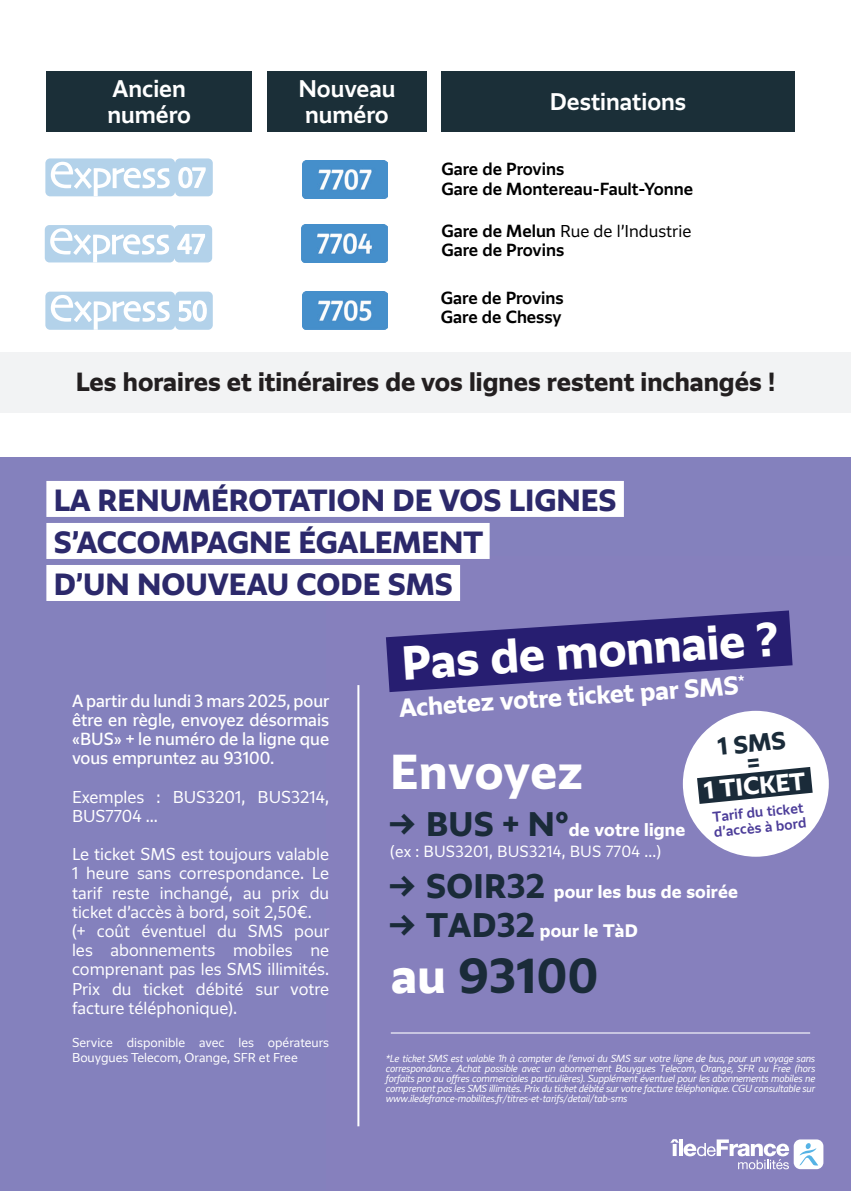
<style>
.page{position:relative;width:851px;height:1191px;background:#fff}
.page>*{position:absolute;margin:0;border:0;box-sizing:border-box;transform-origin:0 0}
.t1{font:700 44.8px "Grand Paris";letter-spacing:.01em;color:#fff}
.t2{font:700 44.8px "Grand Paris";letter-spacing:.01em;color:#1a2b39}
.t3{font:700 43.6px "Grand Paris";color:#fff}
.t4{font:700 28px/42px "Grand Paris";color:#2c296b}
.t5{font:700 24px "Grand Paris";color:#231f20}
.t6{font:700 23.4px "Grand Paris";color:#fff}
.t7{font:700 22.4px "Grand Paris";color:#fff}
.t8{font:700 22.4px/19.4px "Grand Paris";color:#1a2b39;text-align:center}
.t9{font:500 22px/26.4px "Grand Paris";color:#fff;text-align:center}
.t10{font:700 16.6px "Grand Paris";letter-spacing:.01em;color:#fff}
.t11{font:300 16px/19.2px "Grand Paris";color:#fff}
.t12{font:500 16px/19.2px "Grand Paris";color:#000}
.t13{font:16px/19.2px "Grand Paris";color:#fff;text-align:justify}
.t14{font:300 15px "Grand Paris";letter-spacing:.01em;color:#fff}
.t15{font:500 13px/15.2px "Grand Paris";color:#4c3d99}
.t16{font:300 12px/14.4px "Grand Paris";color:#fff}
.t17{font:italic 300 9.6px/10px "Grand Paris";letter-spacing:-.02em;color:#fff;text-align:justify}
.s1{font-weight:300}
.s2{font-size:31.2px;color:#1a2b39}
.s3{color:#fff}
</style>
<div class="page">
<div style="left:0;top:457px;width:850px;height:734px;background:#8481bd"></div>
<img style="left:302px;top:291px;width:85px;height:39px">
<img style="left:302px;top:224px;width:85px;height:38px">
<img style="left:302px;top:160px;width:85px;height:38px">
<svg style="left:45px;top:158px;width:168px;height:38px"></svg>
<svg style="left:45px;top:225px;width:167px;height:37px"></svg>
<svg style="left:45px;top:292px;width:168px;height:38px"></svg>
<div style="left:267px;top:71px;width:160px;height:61px;background:#1b2f38"></div>
<div style="left:46px;top:71px;width:206px;height:61px;background:#1b2f38"></div>
<div style="left:441px;top:71px;width:353px;height:61px;background:#1b2f38"></div>
<svg style="left:670px;top:1139px;width:119px;height:30px"></svg>
<div style="left:793px;top:1139px;width:30px;height:30px;background:#fff;border-radius:7px"></div>
<svg style="left:799px;top:1143px;width:19px;height:22px"></svg>
<div style="left:682px;top:711px;width:146px;height:145px;background:#fff;border-radius:50%"></div>
<svg style="left:697px;top:767px;width:115px;height:37px"></svg>
<svg style="left:386px;top:610px;width:406px;height:82px"></svg>
<hr style="left:391px;top:1032px;width:419px;height:1px;background:#fff">
<div style="left:46px;top:481px;width:577px;height:36px;background:#fff"></div>
<div style="left:46px;top:523px;width:443px;height:36px;background:#fff"></div>
<div style="left:46px;top:565px;width:414px;height:36px;background:#fff"></div>
<hr style="left:357px;top:685px;width:2px;height:441px;background:#fff">
<div style="left:0;top:351px;width:850px;height:61px;background:#f2f3f4"></div>
<h3 class="t9" style="left:107px;top:75px;width:85px;text-align:left">Ancien numéro</h3>
<h3 class="t9" style="left:298px;top:75px;width:99px">Nouveau numéro</h3>
<h3 class="t9" style="left:549px;top:88px;width:138px">Destinations</h3>
<h3 class="t12" style="left:441px;top:159px;width:253px;line-height:20px">Gare de Provins<br>Gare de Montereau-Fault-Yonne</h3>
<h3 class="t12" style="left:441px;top:221px;width:251px">Gare de Melun <span class="s1">Rue de l’Industrie<br></span>Gare de Provins</h3>
<h3 class="t12" style="left:441px;top:288px;width:124px">Gare de Provins<br>Gare de Chessy</h3>
<h3 class="t5" style="left:76px;top:366px;width:700px">Les horaires et itinéraires de vos lignes restent inchangés !</h3>
<h3 class="t4" style="left:54px;top:478px;width:564px">LA RENUMÉROTATION DE VOS LIGNES<br>S’ACCOMPAGNE ÉGALEMENT<br>D’UN NOUVEAU CODE SMS</h3>
<h3 class="t13" style="left:72px;top:690px;width:259px">A partir du lundi 3 mars 2025, pour être en règle, envoyez désormais «BUS» + le numéro de la ligne que vous empruntez au 93100.</h3>
<h3 class="t11" style="left:72px;top:786px;width:258px">Exemples : BUS3201, BUS3214,<br>BUS7704 ...</h3>
<p class="t11" style="left:72px;top:844px;width:259px">Le ticket SMS est toujours valable<br>1 heure sans correspondance. Le tarif reste inchangé, au prix du ticket d’accès à bord, soit 2,50€. (+ coût éventuel du SMS pour les abonnements mobiles ne comprenant pas les SMS illimités.<br>Prix du ticket débité sur votre facture téléphonique).</p>
<p class="t16" style="left:72px;top:1035px;width:258px">Service disponible avec les opérateurs<br>Bouygues Telecom, Orange, SFR et Free</p>
<h2 class="t3" style="left:399px;top:635px;width:379px;rotate:-4deg">Pas de monnaie ?</h2>
<h3 class="t6" style="left:398px;top:693px;width:348px;rotate:-4deg">Achetez votre ticket par SMS<sup>*</sup></h3>
<h1 class="t1" style="left:390px;top:742px;width:194px">Envoyez</h1>
<h3 class="t10" style="left:390px;top:818px;width:296px"><span class="s2">→ BUS + N°</span>de votre ligne</h3>
<h3 class="t14" style="left:390px;top:841px;width:272px">(ex : BUS3201, BUS3214, BUS 7704 ...)</h3>
<h3 class="t8" style="left:716px;top:736px;width:69px;rotate:-6deg">1 SMS =</h3>
<h3 class="t7" style="left:702px;top:776px;width:103px;rotate:-6deg">1 TICKET</h3>
<h3 class="t15" style="left:711px;top:809px;width:94px;rotate:-6deg">Tarif du ticket d’accès à bord</h3>
<h3 class="t10" style="left:390px;top:880px;width:349px"><span class="s2">→ SOIR32</span> pour les bus de soirée</h3>
<h3 class="t10" style="left:390px;top:919px;width:249px"><span class="s2">→ TAD32</span> pour le TàD</h3>
<h1 class="t2" style="left:391px;top:946px;width:209px"><span class="s3">au</span> 93100</h1>
<p class="t17" style="left:385px;top:1052px;width:431px">*Le ticket SMS est valable 1h à compter de l’envoi du SMS sur votre ligne de bus, pour un voyage sans correspondance. Achat possible avec un abonnement Bouygues Telecom, Orange, SFR ou Free (hors forfaits pro ou offres commerciales particulières). Supplément éventuel pour les abonnements mobiles ne comprenant pas les SMS illimités. Prix du ticket débité sur votre facture téléphonique. CGU consultable sur www.iledefrance-mobilites.fr/titres-et-tarifs/detail/tab-sms</p>
</div>
